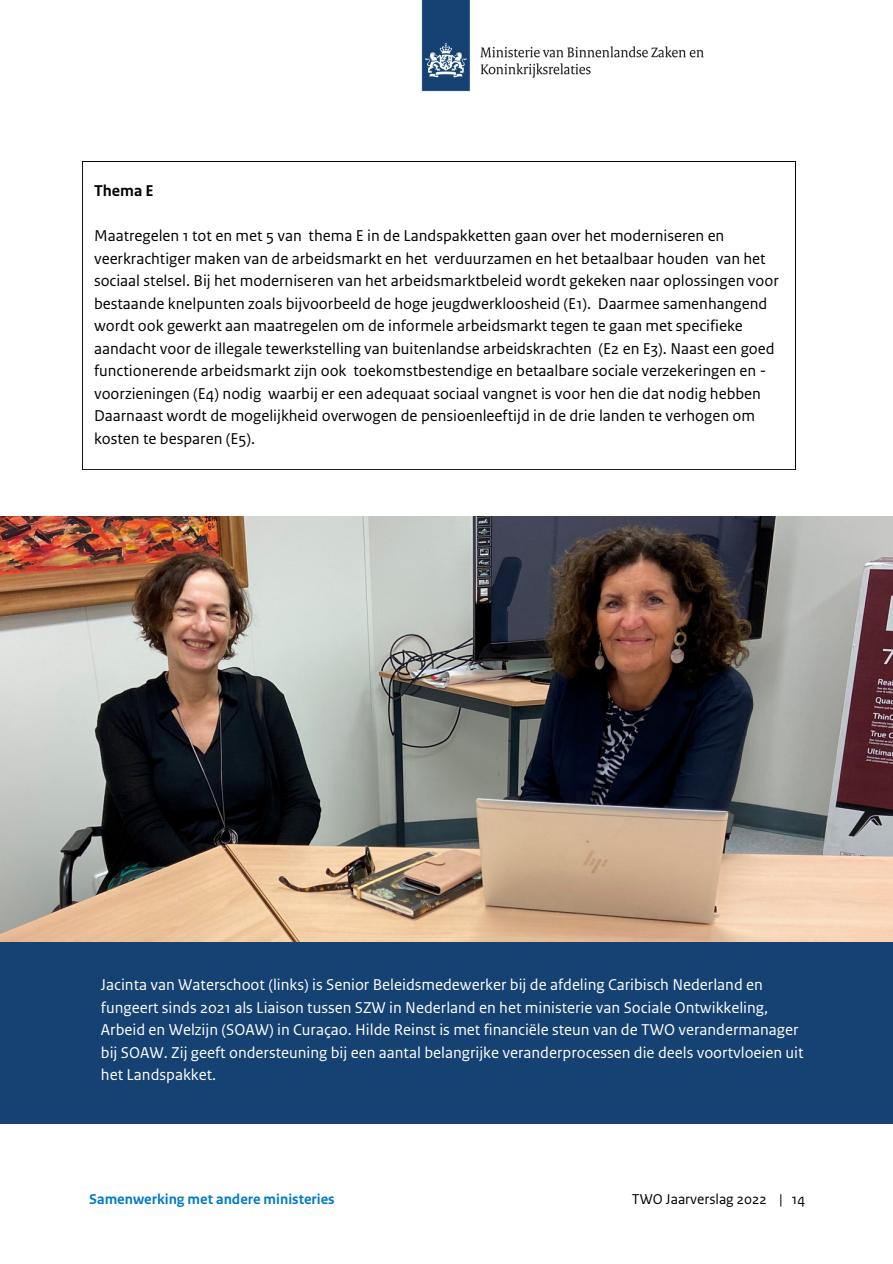
<style>
.page{position:relative;width:893px;height:1264px;background:#fff}
.page>*{position:absolute;margin:0;border:0;box-sizing:border-box;transform-origin:0 0}
.t1{font:16.5px/22.5px "Rijksoverheid Sans Text";color:#000}
.t2{font:16.5px/22.5px "Rijksoverheid Sans Text";color:#fff}
.t3{font:700 16.5px "Rijksoverheid Sans Text";color:#000}
.t4{font:700 15px "Rijksoverheid Sans Text";color:#007bc7}
.t5{font:15px "Rijksoverheid Sans Text";color:#000}
</style>
<div class="page">
<div style="left:0;top:529px;width:892px;height:595px;background:#154273"></div>
<img style="left:0;top:516px;width:892px;height:425px">
<img style="left:421px;top:0;width:283px;height:92px">
<p class="t3" style="left:94px;top:183px;width:61px">Thema E</p>
<p class="t1" style="left:94px;top:225px;width:686px">Maatregelen 1 tot en met 5 van thema E in de Landspakketten gaan over het moderniseren en veerkrachtiger maken van de arbeidsmarkt en het verduurzamen en het betaalbaar houden van het sociaal stelsel. Bij het moderniseren van het arbeidsmarktbeleid wordt gekeken naar oplossingen voor bestaande knelpunten zoals bijvoorbeeld de hoge jeugdwerkloosheid (E1). Daarmee samenhangend wordt ook gewerkt aan maatregelen om de informele arbeidsmarkt tegen te gaan met specifieke aandacht voor de illegale tewerkstelling van buitenlandse arbeidskrachten (E2 en E3). Naast een goed functionerende arbeidsmarkt zijn ook toekomstbestendige en betaalbare sociale verzekeringen en - voorzieningen (E4) nodig waarbij er een adequaat sociaal vangnet is voor hen die dat nodig hebben Daarnaast wordt de mogelijkheid overwogen de pensioenleeftijd in de drie landen te verhogen om kosten te besparen (E5).</p>
<p class="t2" style="left:101px;top:973px;width:704px">Jacinta van Waterschoot (links) is Senior Beleidsmedewerker bij de afdeling Caribisch Nederland en fungeert sinds 2021 als Liaison tussen SZW in Nederland en het ministerie van Sociale Ontwikkeling, Arbeid en Welzijn (SOAW) in Curaçao. Hilde Reinst is met financiële steun van de TWO verandermanager bij SOAW. Zij geeft ondersteuning bij een aantal belangrijke veranderprocessen die deels voortvloeien uit het Landspakket.</p>
<p class="t4" style="left:89px;top:1191px;width:247px">Samenwerking met andere ministeries</p>
<p class="t5" style="left:632px;top:1191px;width:175px">TWO Jaarverslag 2022 | 14</p>
</div>
